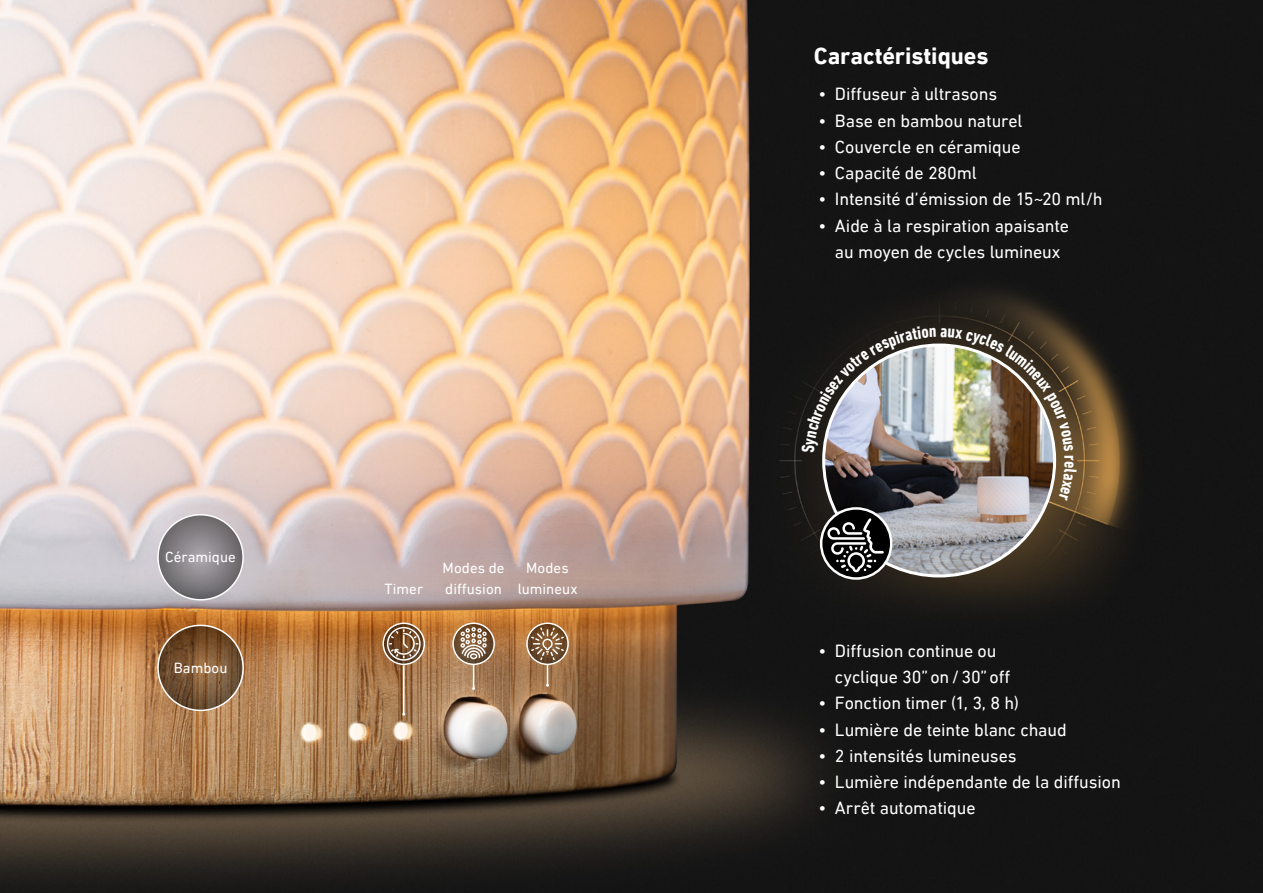
<style>
.page{position:relative;width:1263px;height:893px;background:#fff}
.page>*{position:absolute;margin:0;border:0;box-sizing:border-box;transform-origin:0 0}
.H4_Center{font:700 24px "DIN Next LT Pro";letter-spacing:-.005em;color:#fff}
.t1{font:18px/26.2px "DIN Next LT Pro";letter-spacing:-.01em;color:#fff}
.P_Center_Small{font:15px/21px "DIN Next LT Pro";letter-spacing:.005em;color:#fff}
</style>
<div class="page">
<img style="left:0;top:0;width:1263px;height:893px">
<img style="left:824px;top:345px;width:231px;height:231px;border-radius:115px">
<svg style="left:820px;top:507px;width:72px;height:73px"></svg>
<svg style="left:382px;top:622px;width:43px;height:43px;background:#9e7b5d"></svg>
<hr style="left:403px;top:665px;width:1px;height:49px;background:#fff">
<svg style="left:452px;top:622px;width:43px;height:68px;background:#a98769"></svg>
<svg style="left:526px;top:622px;width:43px;height:65px;background:#a07a57"></svg>
<svg style="left:158px;top:515px;width:85px;height:85px;background:#837f83"></svg>
<div style="left:157px;top:514px;width:87px;height:86px;border:2px solid #fff;border-radius:50%"></div>
<svg style="left:158px;top:625px;width:85px;height:85px;background:#755334"></svg>
<div style="left:157px;top:625px;width:87px;height:86px;border:2px solid #fff;border-radius:50%"></div>
<img style="left:801px;top:326px;width:275px;height:175px">
<p class="P_Center_Small" style="left:165px;top:546px;width:72px">Céramique</p>
<p class="P_Center_Small" style="left:174px;top:657px;width:55px">Bambou</p>
<p class="P_Center_Small" style="left:385px;top:578px;width:40px">Timer</p>
<p class="P_Center_Small" style="left:443px;top:557px;width:64px">Modes de diffusion</p>
<p class="P_Center_Small" style="left:518px;top:557px;width:61px;text-align:center">Modes lumineux</p>
<p class="H4_Center" style="left:814px;top:41px;width:176px">Caractéristiques</p>
<p class="t1" style="left:818px;top:81px;width:180px">• Diffuseur à ultrasons</p>
<p class="t1" style="left:818px;top:107px;width:206px">• Base en bambou naturel</p>
<p class="t1" style="left:818px;top:133px;width:204px">• Couvercle en céramique</p>
<p class="t1" style="left:818px;top:160px;width:160px">• Capacité de 280ml</p>
<p class="t1" style="left:818px;top:186px;width:286px">• Intensité d’émission de 15~20 ml/h</p>
<p class="t1" style="left:818px;top:212px;width:252px;text-align:center">• Aide à la respiration apaisante au moyen de cycles lumineux</p>
<p class="t1" style="left:835px;top:637px;width:177px;text-indent:-16px">• Diffusion continue ou cyclique 30”on/30”off</p>
<p class="t1" style="left:818px;top:690px;width:202px">• Fonction timer (1, 3, 8 h)</p>
<p class="t1" style="left:818px;top:716px;width:250px">• Lumière de teinte blanc chaud</p>
<p class="t1" style="left:818px;top:742px;width:200px">• 2 intensités lumineuses</p>
<p class="t1" style="left:818px;top:769px;width:304px">• Lumière indépendante de la diffusion</p>
<p class="t1" style="left:818px;top:795px;width:159px">• Arrêt automatique</p>
</div>
